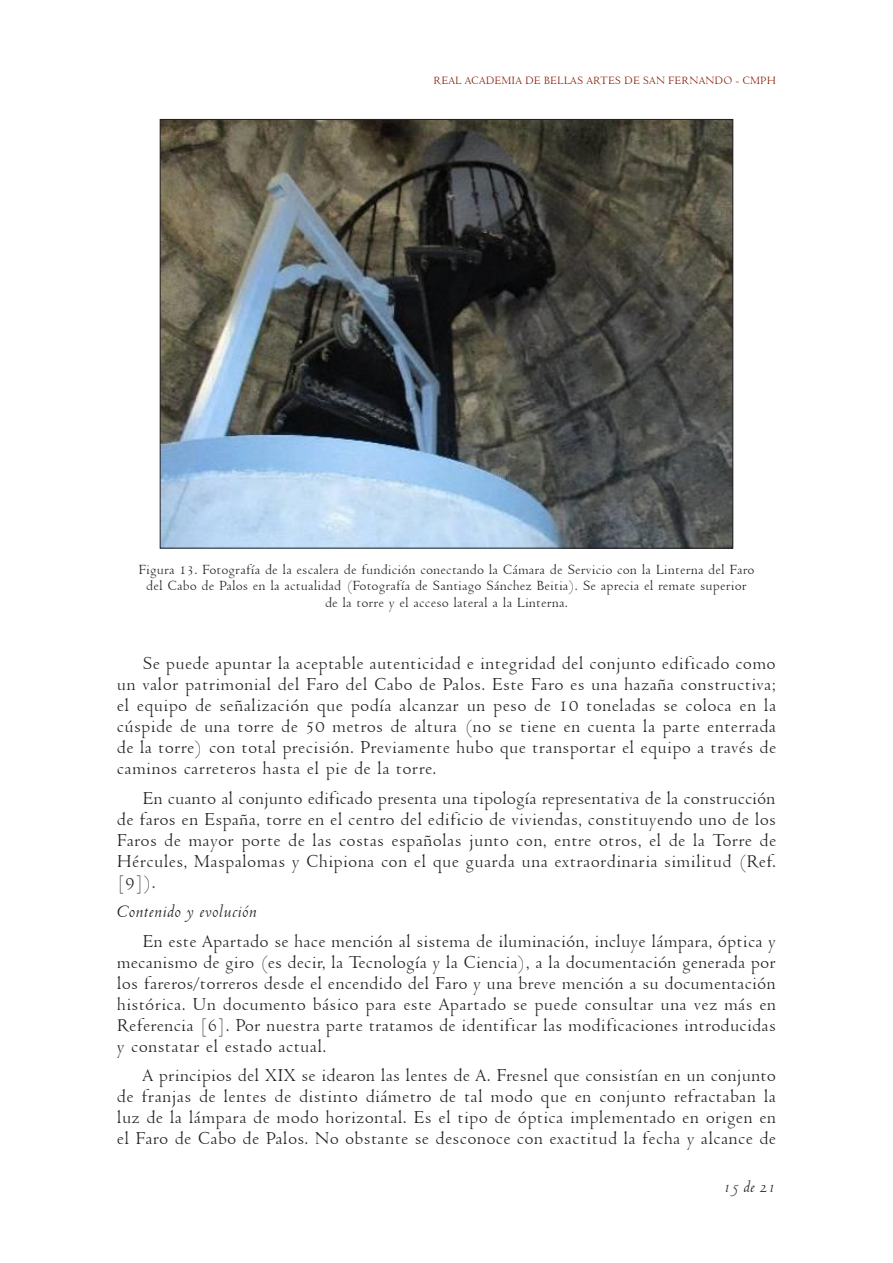
<style>
.page{position:relative;width:893px;height:1263px;background:#fff}
.page>*{position:absolute;margin:0;border:0;box-sizing:border-box;transform-origin:0 0}
.t1{font:19.5px/21px "Venetian 301 BT";letter-spacing:.01em;color:#231f20;text-align:justify}
.t2{font:italic 19.5px "Venetian 301 BT";letter-spacing:.005em;color:#231f20}
.t3{font:italic 18px "Venetian 301 BT";color:#231f20}
.t4{font:15px/16.5px "Venetian 301 BT";color:#231f20;text-align:center}
.t5{font:12px "Venetian 301 BT";color:#891a02}
</style>
<div class="page">
<img style="left:162px;top:121px;width:569px;height:425px">
<p class="t5" style="left:433px;top:73px;width:344px">REAL ACADEMIA DE BELLAS ARTES DE SAN FERNANDO - CMPH</p>
<p class="t4" style="left:138px;top:561px;width:618px">Figura 13. Fotografía de la escalera de fundición conectando la Cámara de Servicio con la Linterna del Faro del Cabo de Palos en la actualidad (Fotografía de Santiago Sánchez Beitia). Se aprecia el remate superior de la torre y el acceso lateral a la Linterna.</p>
<p class="t1" style="left:117px;top:653px;width:661px;text-indent:26px">Se puede apuntar la aceptable autenticidad e integridad del conjunto edificado como un valor patrimonial del Faro del Cabo de Palos. Este Faro es una hazaña constructiva; el equipo de señalización que podía alcanzar un peso de 10 toneladas se coloca en la cúspide de una torre de 50 metros de altura (no se tiene en cuenta la parte enterrada de la torre) con total precisión. Previamente hubo que transportar el equipo a través de caminos carreteros hasta el pie de la torre.</p>
<p class="t1" style="left:117px;top:787px;width:661px;text-indent:26px">En cuanto al conjunto edificado presenta una tipología representativa de la construcción de faros en España, torre en el centro del edificio de viviendas, constituyendo uno de los Faros de mayor porte de las costas españolas junto con, entre otros, el de la Torre de Hércules, Maspalomas y Chipiona con el que guarda una extraordinaria similitud (Ref. [9]).</p>
<p class="t2" style="left:117px;top:901px;width:142px">Contenido y evolución</p>
<p class="t1" style="left:117px;top:930px;width:661px;text-indent:26px">En este Apartado se hace mención al sistema de iluminación, incluye lámpara, óptica y mecanismo de giro (es decir, la Tecnología y la Ciencia), a la documentación generada por los fareros/torreros desde el encendido del Faro y una breve mención a su documentación histórica. Un documento básico para este Apartado se puede consultar una vez más en Referencia [6]. Por nuestra parte tratamos de identificar las modificaciones introducidas y constatar el estado actual.</p>
<p class="t1" style="left:117px;top:1065px;width:661px;text-indent:26px">A principios del XIX se idearon las lentes de A. Fresnel que consistían en un conjunto de franjas de lentes de distinto diámetro de tal modo que en conjunto refractaban la luz de la lámpara de modo horizontal. Es el tipo de óptica implementado en origen en el Faro de Cabo de Palos. No obstante se desconoce con exactitud la fecha y alcance de</p>
<p class="t3" style="left:723px;top:1177px;width:54px">15 de 21</p>
</div>
